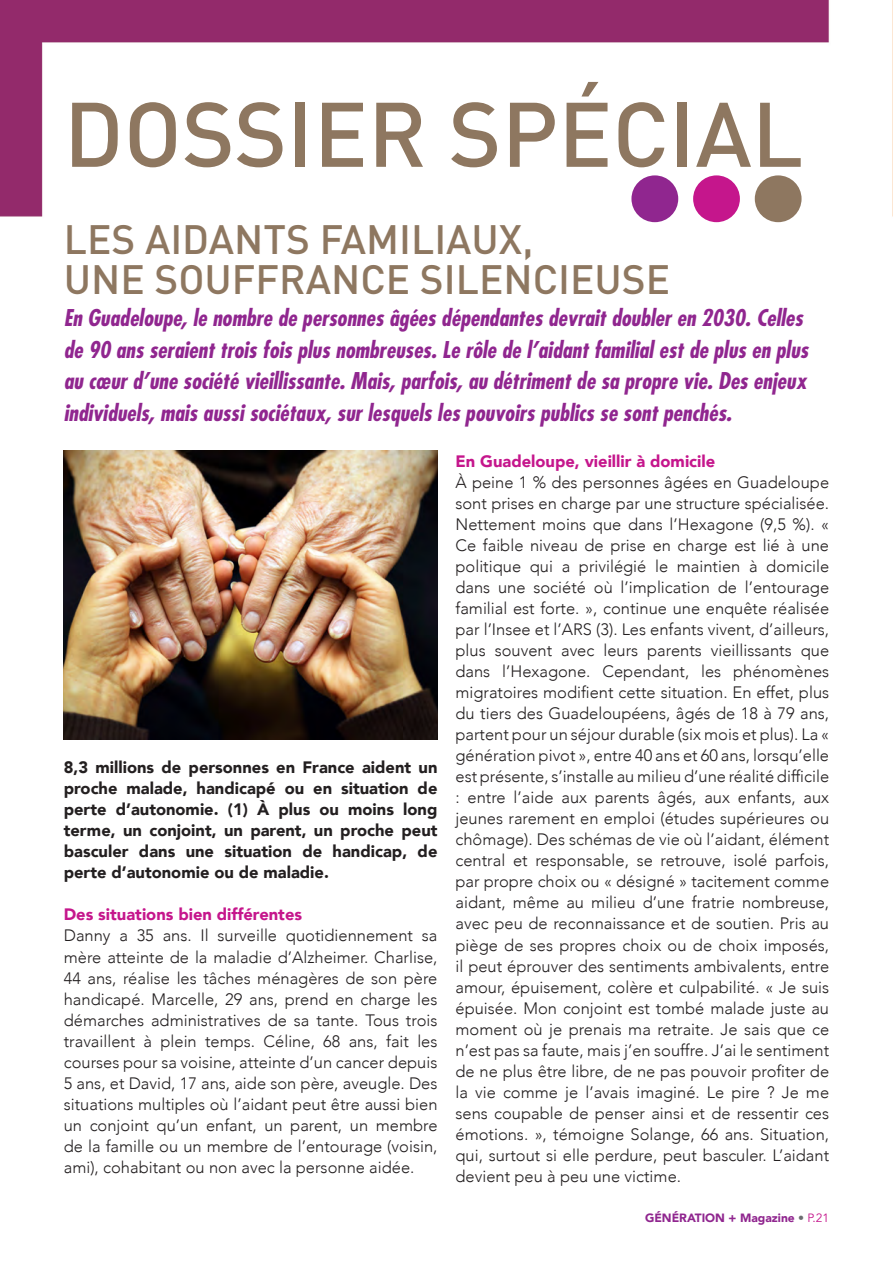
<style>
.page{position:relative;width:893px;height:1263px;background:#fff}
.page>*{position:absolute;margin:0;border:0;box-sizing:border-box;transform-origin:0 0}
.Titre_Rubrique{font:500 90px "DIN";color:#8e7760}
.Titre_Rubrique-2{font:500 40.5px "DIN";color:#8e7760}
.Chapeau_de_txt{font:italic 700 condensed 22.5px/31.5px "Futura";color:#90268f}
.Corps_de_txt{font:300 16.5px/21px "Avenir";color:#231f20;text-align:justify}
.Corps_de_txt-2{font:900 16.5px/21px "Avenir";color:#231f20;text-align:justify}
.Corps_de_txt-3{font:900 16.5px "Avenir";color:#c5168c}
.t1{font:900 12px "Avenir";color:#90268f}
.s1{font-weight:400;color:#6c6d70}
.s2{font-weight:400;color:#c5168c}
</style>
<div class="page">
<img style="left:0;top:0;width:893px;height:740px">
<div style="left:0;top:43px;width:848px;height:491px;background:#fff"></div>
<div style="left:631px;top:175px;width:47px;height:47px;background:#90268f;border-radius:50%"></div>
<div style="left:693px;top:175px;width:47px;height:47px;background:#c5168c;border-radius:50%"></div>
<div style="left:755px;top:175px;width:46px;height:47px;background:#8e7760;border-radius:50%"></div>
<img style="left:64px;top:451px;width:373px;height:288px">
<p class="Titre_Rubrique" style="left:64px;top:77px;width:741px">DOSSIER SPÉCIAL</p>
<p class="Titre_Rubrique-2" style="left:64px;top:213px;width:471px">LES AIDANTS FAMILIAUX,</p>
<p class="Titre_Rubrique-2" style="left:64px;top:253px;width:608px">UNE SOUFFRANCE SILENCIEUSE</p>
<p class="Chapeau_de_txt" style="left:64px;top:302px;width:746px">En Guadeloupe, le nombre de personnes âgées dépendantes devrait doubler en 2030. Celles de 90 ans seraient trois fois plus nombreuses. Le rôle de l’aidant familial est de plus en plus au cœur d’une société vieillissante. Mais, parfois, au détriment de sa propre vie. Des enjeux individuels, mais aussi sociétaux, sur lesquels les pouvoirs publics se sont penchés.</p>
<p class="Corps_de_txt-2" style="left:64px;top:757px;width:375px">8,3 millions de personnes en France aident un proche malade, handicapé ou en situation de perte d’autonomie. (1) À plus ou moins long terme, un conjoint, un parent, un proche peut basculer dans une situation de handicap, de perte d’autonomie ou de maladie.</p>
<p class="Corps_de_txt-3" style="left:64px;top:900px;width:240px">Des situations bien différentes</p>
<p class="Corps_de_txt" style="left:64px;top:925px;width:375px">Danny a 35 ans. Il surveille quotidiennement sa mère atteinte de la maladie d’Alzheimer. Charlise, 44 ans, réalise les tâches ménagères de son père handicapé. Marcelle, 29 ans, prend en charge les démarches administratives de sa tante. Tous trois travaillent à plein temps. Céline, 68 ans, fait les courses pour sa voisine, atteinte d’un cancer depuis 5 ans, et David, 17 ans, aide son père, aveugle. Des situations multiples où l’aidant peut être aussi bien un conjoint qu’un enfant, un parent, un membre de la famille ou un membre de l’entourage (voisin, ami), cohabitant ou non avec la personne aidée.</p>
<p class="Corps_de_txt-3" style="left:455px;top:447px;width:261px">En Guadeloupe, vieillir à domicile</p>
<p class="Corps_de_txt" style="left:455px;top:472px;width:375px">À peine 1 % des personnes âgées en Guadeloupe sont prises en charge par une structure spécialisée.<br>Nettement moins que dans l’Hexagone (9,5 %). « Ce faible niveau de prise en charge est lié à une politique qui a privilégié le maintien à domicile dans une société où l’implication de l’entourage familial est forte. », continue une enquête réalisée par l’Insee et l’ARS (3). Les enfants vivent, d’ailleurs, plus souvent avec leurs parents vieillissants que dans l’Hexagone. Cependant, les phénomènes migratoires modifient cette situation. En effet, plus du tiers des Guadeloupéens, âgés de 18 à 79 ans, partent pour un séjour durable (six mois et plus). La « génération pivot », entre 40 ans et 60 ans, lorsqu’elle est présente, s’installe au milieu d’une réalité difficile : entre l’aide aux parents âgés, aux enfants, aux jeunes rarement en emploi (études supérieures ou chômage). Des schémas de vie où l’aidant, élément central et responsable, se retrouve, isolé parfois, par propre choix ou « désigné » tacitement comme aidant, même au milieu d’une fratrie nombreuse, avec peu de reconnaissance et de soutien. Pris au piège de ses propres choix ou de choix imposés, il peut éprouver des sentiments ambivalents, entre amour, épuisement, colère et culpabilité. « Je suis épuisée. Mon conjoint est tombé malade juste au moment où je prenais ma retraite. Je sais que ce n’est pas sa faute, mais j’en souffre. J’ai le sentiment de ne plus être libre, de ne pas pouvoir profiter de la vie comme je l’avais imaginé. Le pire ? Je me sens coupable de penser ainsi et de ressentir ces émotions. », témoigne Solange, 66 ans. Situation, qui, surtout si elle perdure, peut basculer. L’aidant devient peu à peu une victime.</p>
<p class="t1" style="left:645px;top:1207px;width:186px">GÉNÉRATION + Magazine <span class="s1">•</span> <span class="s2">P</span><span class="s2">.21</span></p>
</div>
